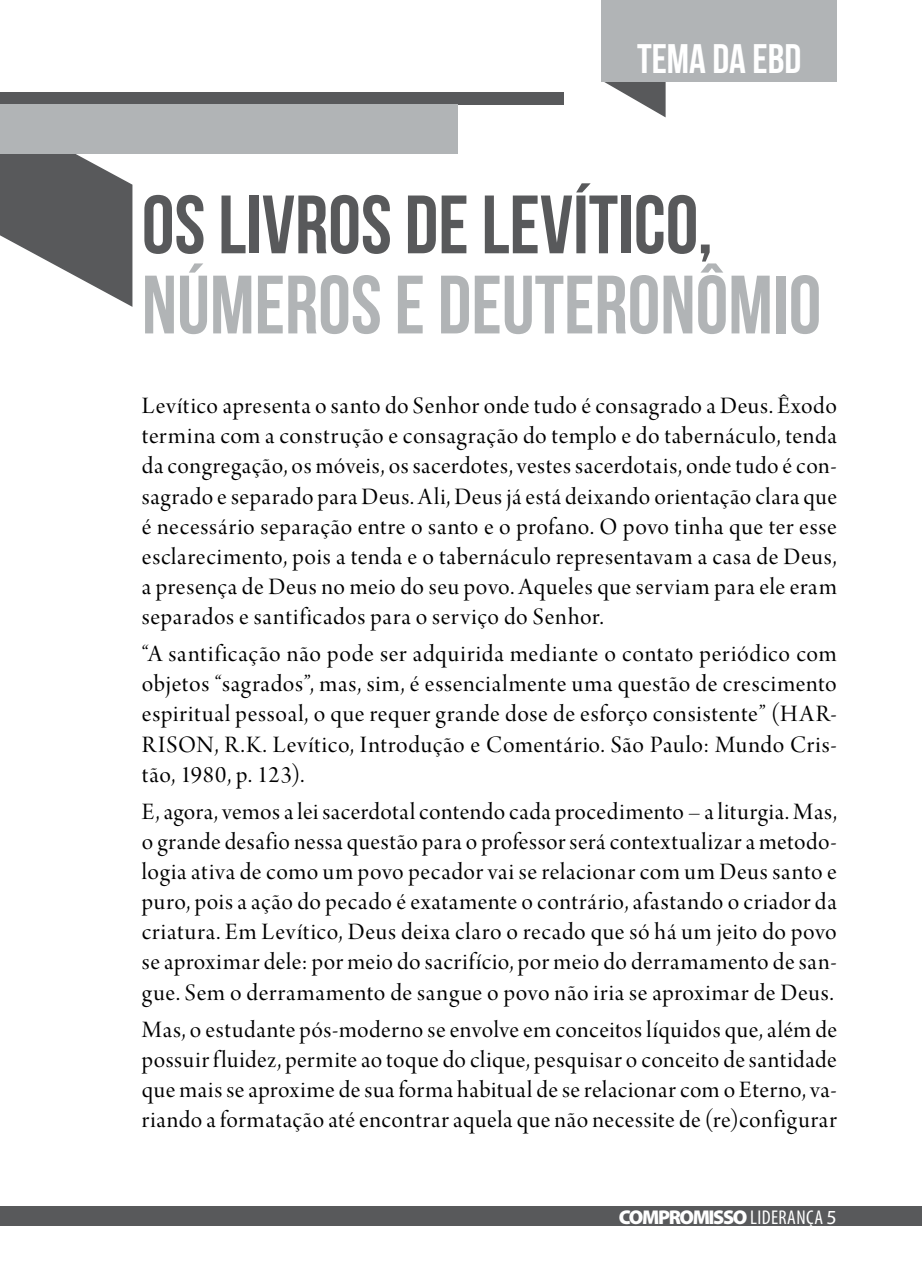
<style>
.page{position:relative;width:922px;height:1276px;background:#fff}
.page>*{position:absolute;margin:0;border:0;box-sizing:border-box;transform-origin:0 0}
.t1{font:700 82.5px "Bebas Neue";color:#b1b4b6}
.t2{font:700 82.5px "Bebas Neue";color:#58595b}
.t3{font:41.25px "Bebas Neue";color:#fff}
.t4{font:25px/30px "Arno Pro Display";letter-spacing:.025em;color:#000;text-align:justify}
.t5{font:900 20px "Myriad Pro";letter-spacing:-.07em;color:#fff}
.s1{font-weight:400;font-stretch:condensed}
.s2{font-weight:400}
</style>
<div class="page">
<svg style="left:604px;top:82px;width:61px;height:35px"></svg>
<div style="left:601px;top:0;width:235px;height:82px;background:#b1b4b6"></div>
<svg style="left:0;top:154px;width:132px;height:153px"></svg>
<div style="left:0;top:92px;width:563px;height:13px;background:#58595b"></div>
<div style="left:0;top:105px;width:457px;height:49px;background:#b1b4b6"></div>
<div style="left:0;top:1206px;width:921px;height:20px;background:#58595b"></div>
<h2 class="t3" style="left:637px;top:36px;width:166px">TEMA DA EBD</h2>
<h1 class="t2" style="left:142px;top:179px;width:572px">OS LIVROS DE LEVÍTICO,</h1>
<h1 class="t1" style="left:142px;top:260px;width:680px">NÚMEROS E DEUTERONÔMIO</h1>
<p class="t4" style="left:142px;top:392px;width:696px">Levítico apresenta o santo do Senhor onde tudo é consagrado a Deus. Êxodo termina com a construção e consagração do templo e do tabernáculo, tenda da congregação, os móveis, os sacerdotes, vestes sacerdotais, onde tudo é con&shy;sagrado e separado para Deus. Ali, Deus já está deixando orientação clara que é necessário separação entre o santo e o profano. O povo tinha que ter esse esclarecimento, pois a tenda e o tabernáculo representavam a casa de Deus, a presença de Deus no meio do seu povo. Aqueles que serviam para ele eram separados e santificados para o serviço do Senhor.</p>
<p class="t4" style="left:142px;top:640px;width:696px">“A santificação não pode ser adquirida mediante o contato periódico com objetos “sagrados”, mas, sim, é essencialmente uma questão de crescimento espiritual pessoal, o que requer grande dose de esforço consistente” (HAR-RISON, R.K. Levítico, Introdução e Comentário. São Paulo: Mundo Cris&shy;tão, 1980, p. 123).</p>
<p class="t4" style="left:142px;top:798px;width:696px">E, agora, vemos a lei sacerdotal contendo cada procedimento – a liturgia. Mas, o grande desafio nessa questão para o professor será contextualizar a metodo&shy;logia ativa de como um povo pecador vai se relacionar com um Deus santo e puro, pois a ação do pecado é exatamente o contrário, afastando o criador da criatura. Em Levítico, Deus deixa claro o recado que só há um jeito do povo se aproximar dele: por meio do sacrifício, por meio do derramamento de san&shy;gue. Sem o derramamento de sangue o povo não iria se aproximar de Deus.</p>
<p class="t4" style="left:142px;top:1016px;width:696px">Mas, o estudante pós-moderno se envolve em conceitos líquidos que, além de possuir fluidez, permite ao toque do clique, pesquisar o conceito de santidade que mais se aproxime de sua forma habitual de se relacionar com o Eterno, va&shy;riando a formatação até encontrar aquela que não necessite de (re)configurar</p>
<p class="t5" style="left:618px;top:1205px;width:219px">COMPROMISSO <span class="s1">LIDERANÇA</span> <span class="s2">5</span></p>
</div>
